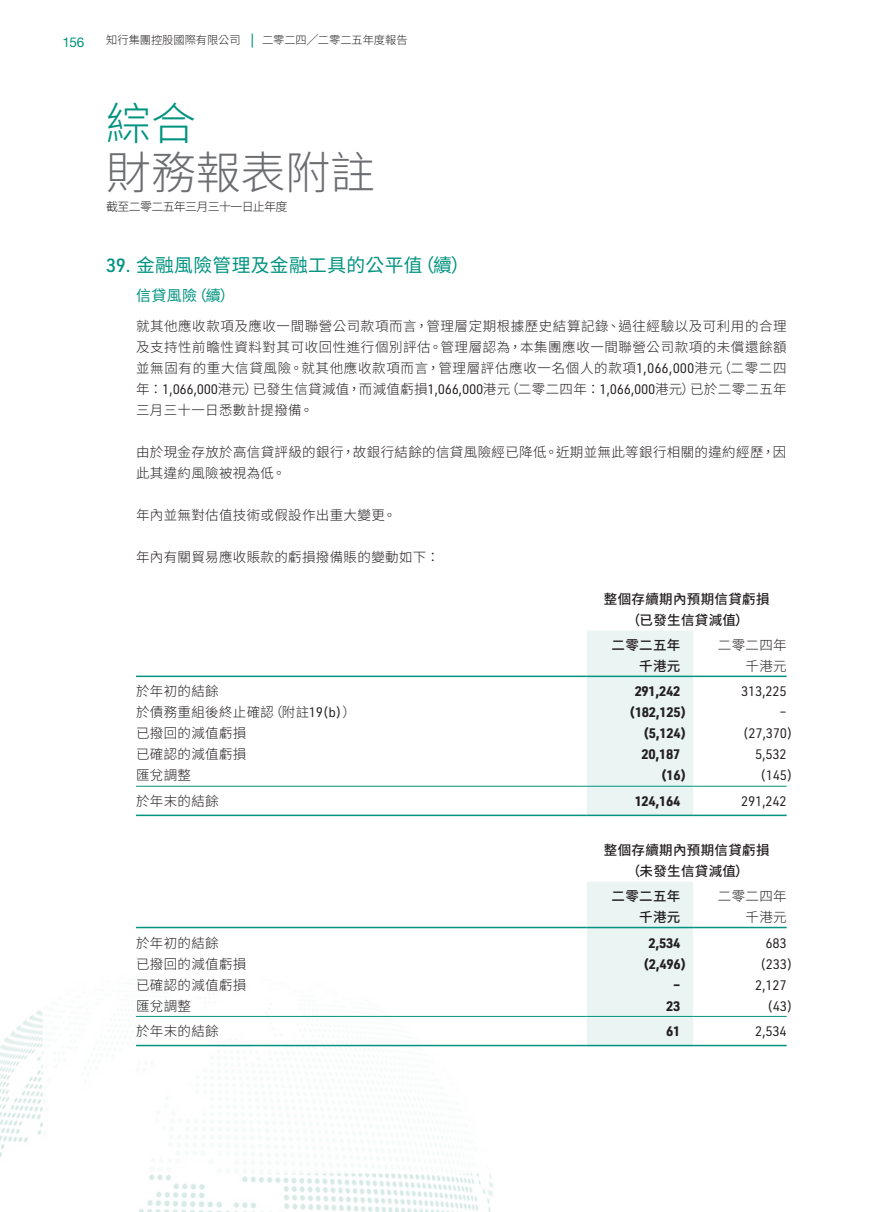
<style>
.page{position:relative;width:893px;height:1212px;background:#fff}
.page>*{position:absolute;margin:0;border:0;box-sizing:border-box;transform-origin:0 0}
.t1{font:300 45px "Source Han Sans TC";letter-spacing:-.005em;color:#6c6d70}
.t2{font:300 45px "Source Han Sans TC";color:#009380}
.Heading_1{font:18.75px "Source Han Sans TC";letter-spacing:.02em;color:#009380}
.Heading_2{font:15px "Source Han Sans TC";color:#009380}
.Body_Text{font:300 13.5px/21px "Source Han Sans TC";letter-spacing:.025em;color:#231f20;text-align:justify}
.Body_Text-2{font:500 13.5px "Source Han Sans TC";letter-spacing:.025em;color:#231f20}
.Body_Text-3{font:700 13.5px "URWDIN";letter-spacing:-.025em;color:#231f20}
.Body_Text-4{font:13.5px "URWDIN";letter-spacing:-.025em;color:#231f20}
.t3{font:13.5px "Helvetica Neue LT Std";color:#009380}
.t4{font:300 12px "Source Han Sans TC";letter-spacing:-.06em;color:#231f20}
.t5{font:300 11.25px "Source Han Sans TC";letter-spacing:-.005em;color:#231f20}
.s1{font-family:"URWDIN";font-weight:400;font-size:15.75px;color:#009380}
.s2{font-family:"URWDIN";font-weight:500}
.s3{font-family:"URWDIN";font-weight:400}
</style>
<div class="page">
<img style="left:0;top:1010px;width:493px;height:202px">
<svg style="left:43px;top:677px;width:744px;height:497px"></svg>
<div style="left:587px;top:631px;width:106px;height:184px;background:#eaf4f2"></div>
<hr style="left:136px;top:675px;width:451px;height:2px;background:#009380">
<hr style="left:587px;top:675px;width:106px;height:2px;background:#009380">
<hr style="left:693px;top:675px;width:94px;height:2px;background:#009380">
<hr style="left:136px;top:786px;width:451px;height:1px;background:#009380">
<hr style="left:587px;top:786px;width:106px;height:1px;background:#009380">
<hr style="left:693px;top:786px;width:94px;height:1px;background:#009380">
<hr style="left:136px;top:815px;width:451px;height:1px;background:#009380">
<hr style="left:587px;top:815px;width:106px;height:1px;background:#009380">
<hr style="left:693px;top:815px;width:94px;height:1px;background:#009380">
<div style="left:587px;top:882px;width:106px;height:163px;background:#eaf4f2"></div>
<hr style="left:136px;top:927px;width:451px;height:1px;background:#009380">
<hr style="left:587px;top:927px;width:106px;height:1px;background:#009380">
<hr style="left:693px;top:927px;width:94px;height:1px;background:#009380">
<hr style="left:136px;top:1016px;width:451px;height:1px;background:#009380">
<hr style="left:587px;top:1016px;width:106px;height:1px;background:#009380">
<hr style="left:693px;top:1016px;width:94px;height:1px;background:#009380">
<hr style="left:136px;top:1045px;width:451px;height:1px;background:#009380">
<hr style="left:587px;top:1045px;width:106px;height:1px;background:#009380">
<hr style="left:693px;top:1045px;width:94px;height:1px;background:#009380">
<p class="t3" style="left:62px;top:34px;width:23px">156</p>
<p class="t5" style="left:106px;top:34px;width:303px">知行集團控股國際有限公司 <span class="s1">|</span> 二零二四╱二零二五年度報告</p>
<h1 class="t2" style="left:106px;top:98px;width:91px">綜合</h1>
<h1 class="t1" style="left:106px;top:147px;width:270px">財務報表附註</h1>
<p class="t4" style="left:106px;top:200px;width:183px">截至二零二五年三月三十一日止年度</p>
<p class="Heading_1" style="left:106px;top:254px;width:365px"><span class="s2">39.</span> 金融風險管理及金融工具的公平值（續）</p>
<p class="Heading_2" style="left:136px;top:287px;width:100px">信貸風險（續）</p>
<p class="Body_Text" style="left:136px;top:315px;width:652px">就其他應收款項及應收一間聯營公司款項而言，管理層定期根據歷史結算記錄、過往經驗以及可利用的合理及支持性前瞻性資料對其可收回性進行個別評估。管理層認為，本集團應收一間聯營公司款項的未償還餘額並無固有的重大信貸風險。就其他應收款項而言，管理層評估應收一名個人的款項<span class="s3">1,066,000</span>港元（二零二四年：<span class="s3">1,066,000</span>港元）已發生信貸減值，而減值虧損<span class="s3">1,066,000</span>港元（二零二四年：<span class="s3">1,066,000</span>港元）已於二零二五年三月三十一日悉數計提撥備。</p>
<p class="Body_Text" style="left:136px;top:441px;width:652px">由於現金存放於高信貸評級的銀行，故銀行結餘的信貸風險經已降低。近期並無此等銀行相關的違約經歷，因此其違約風險被視為低。</p>
<p class="Body_Text" style="left:136px;top:504px;width:262px">年內並無對估值技術或假設作出重大變更。</p>
<p class="Body_Text" style="left:136px;top:546px;width:305px">年內有關貿易應收賬款的虧損撥備賬的變動如下：</p>
<p class="Body_Text-2" style="left:604px;top:591px;width:167px">整個存續期內預期信貸虧損</p>
<p class="Body_Text-2" style="left:627px;top:612px;width:123px">（已發生信貸減值）</p>
<p class="Body_Text-2" style="left:611px;top:637px;width:70px">二零二五年</p>
<p class="Body_Text" style="left:718px;top:635px;width:70px">二零二四年</p>
<p class="Body_Text-2" style="left:639px;top:658px;width:43px">千港元</p>
<p class="Body_Text" style="left:745px;top:656px;width:43px">千港元</p>
<p class="Body_Text" style="left:136px;top:681px;width:84px">於年初的結餘</p>
<p class="Body_Text-3" style="left:635px;top:682px;width:47px">291,242</p>
<p class="Body_Text-4" style="left:741px;top:683px;width:47px">313,225</p>
<p class="Body_Text" style="left:136px;top:702px;width:221px">於債務重組後終止確認（附註<span class="s3">19(b)</span>）</p>
<p class="Body_Text-3" style="left:629px;top:703px;width:59px">(182,125)</p>
<p class="Body_Text-4" style="left:779px;top:704px;width:9px">–</p>
<p class="Body_Text" style="left:136px;top:723px;width:112px">已撥回的減值虧損</p>
<p class="Body_Text-3" style="left:643px;top:724px;width:45px">(5,124)</p>
<p class="Body_Text-4" style="left:743px;top:725px;width:51px">(27,370)</p>
<p class="Body_Text" style="left:136px;top:744px;width:112px">已確認的減值虧損</p>
<p class="Body_Text-3" style="left:642px;top:745px;width:40px">20,187</p>
<p class="Body_Text-4" style="left:755px;top:746px;width:33px">5,532</p>
<p class="Body_Text" style="left:136px;top:765px;width:57px">匯兌調整</p>
<p class="Body_Text-3" style="left:661px;top:766px;width:27px">(16)</p>
<p class="Body_Text-4" style="left:760px;top:767px;width:34px">(145)</p>
<p class="Body_Text" style="left:136px;top:791px;width:84px">於年末的結餘</p>
<p class="Body_Text-3" style="left:635px;top:792px;width:47px">124,164</p>
<p class="Body_Text-4" style="left:741px;top:792px;width:47px">291,242</p>
<p class="Body_Text-2" style="left:604px;top:842px;width:167px">整個存續期內預期信貸虧損</p>
<p class="Body_Text-2" style="left:627px;top:863px;width:123px">（未發生信貸減值）</p>
<p class="Body_Text-2" style="left:611px;top:888px;width:70px">二零二五年</p>
<p class="Body_Text" style="left:718px;top:886px;width:70px">二零二四年</p>
<p class="Body_Text-2" style="left:639px;top:909px;width:43px">千港元</p>
<p class="Body_Text" style="left:745px;top:907px;width:43px">千港元</p>
<p class="Body_Text" style="left:136px;top:932px;width:84px">於年初的結餘</p>
<p class="Body_Text-3" style="left:649px;top:933px;width:33px">2,534</p>
<p class="Body_Text-4" style="left:765px;top:934px;width:23px">683</p>
<p class="Body_Text" style="left:136px;top:953px;width:112px">已撥回的減值虧損</p>
<p class="Body_Text-3" style="left:643px;top:954px;width:45px">(2,496)</p>
<p class="Body_Text-4" style="left:760px;top:955px;width:34px">(233)</p>
<p class="Body_Text" style="left:136px;top:974px;width:112px">已確認的減值虧損</p>
<p class="Body_Text-3" style="left:673px;top:975px;width:9px">–</p>
<p class="Body_Text-4" style="left:755px;top:976px;width:33px">2,127</p>
<p class="Body_Text" style="left:136px;top:995px;width:57px">匯兌調整</p>
<p class="Body_Text-3" style="left:666px;top:996px;width:16px">23</p>
<p class="Body_Text-4" style="left:767px;top:997px;width:27px">(43)</p>
<p class="Body_Text" style="left:136px;top:1021px;width:84px">於年末的結餘</p>
<p class="Body_Text-3" style="left:666px;top:1022px;width:16px">61</p>
<p class="Body_Text-4" style="left:755px;top:1022px;width:33px">2,534</p>
</div>
